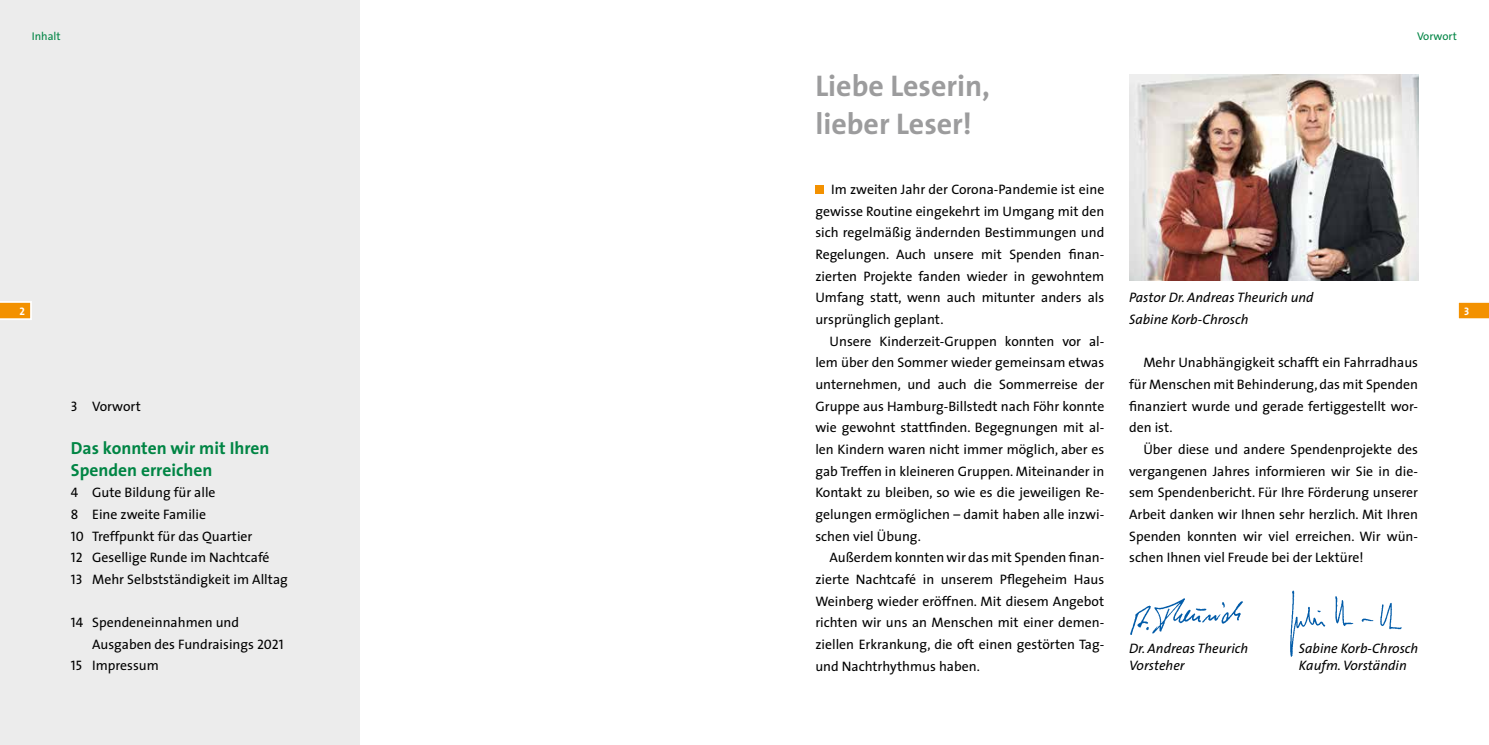
<style>
.page{position:relative;width:1489px;height:745px;background:#fff}
.page>*{position:absolute;margin:0;border:0;box-sizing:border-box;transform-origin:0 0}
.t1{font:700 30px/37.5px "The Sans";color:#9c9c9d}
.t2{font:700 17.5px/21.6px "The Sans";color:#008544}
.t3{font:13.75px/21.6px "The Sans";color:#000;text-align:justify}
.t4{font:italic 13.75px/17.5px "The Sans";color:#000}
.t5{font:11.25px "The Sans";color:#008544}
.t6{font:11px "The Sans Bold Caps";color:#fff}
.s1{font-family:"The Sans Caps"}
</style>
<div class="page">
<div style="left:0;top:0;width:360px;height:744px;background:#ececec"></div>
<div style="left:815px;top:185px;width:9px;height:9px;background:#f39100"></div>
<img style="left:1129px;top:74px;width:288px;height:206px">
<img style="left:1130px;top:598px;width:112px;height:37px">
<img style="left:1290px;top:590px;width:36px;height:67px">
<img style="left:1335px;top:596px;width:67px;height:34px">
<svg style="left:1458px;top:302px;width:30px;height:17px"></svg>
<svg style="left:0;top:301px;width:32px;height:19px"></svg>
<p class="t5" style="left:32px;top:27px;width:30px">Inhalt</p>
<p class="t5" style="left:1416px;top:27px;width:41px">Vorwort</p>
<h1 class="t1" style="left:815px;top:66px;width:176px">Liebe Leserin, lieber Leser!</h1>
<p class="t3" style="left:815px;top:178px;width:290px;text-indent:16px">Im zweiten Jahr der Corona-Pandemie ist eine gewisse Routine eingekehrt im Umgang mit den sich regelmäßig ändernden Bestimmungen und Regelungen. Auch unsere mit Spenden finan&shy;zierten Projekte fanden wieder in gewohntem Umfang statt, wenn auch mitunter anders als ursprünglich geplant.</p>
<p class="t3" style="left:815px;top:329px;width:290px;text-indent:14px">Unsere Kinderzeit-Gruppen konnten vor al&shy;lem über den Sommer wieder gemeinsam etwas unternehmen, und auch die Sommerreise der Gruppe aus Hamburg-Billstedt nach Föhr konnte wie gewohnt stattfinden. Begegnungen mit al&shy;len Kindern waren nicht immer möglich, aber es gab Treffen in kleineren Gruppen. Miteinander in Kontakt zu bleiben, so wie es die jeweiligen Re&shy;gelungen ermöglichen – damit haben alle inzwi&shy;schen viel Übung.</p>
<p class="t3" style="left:815px;top:546px;width:290px;text-indent:14px">Außerdem konnten wir das mit Spenden finan&shy;zierte Nachtcafé in unserem Pflegeheim Haus Weinberg wieder eröffnen. Mit diesem Angebot richten wir uns an Menschen mit einer demen&shy;ziellen Erkrankung, die oft einen gestörten Tag&shy;und Nachtrhythmus haben.</p>
<p class="t4" style="left:1129px;top:286px;width:186px;line-height:21.6px">Pastor Dr. Andreas Theurich und<br>Sabine Korb-Chrosch</p>
<p class="t6" style="left:19px;top:301px;width:7px">2</p>
<p class="t6" style="left:1463px;top:301px;width:7px">3</p>
<p class="t3" style="left:1129px;top:351px;width:290px;text-indent:14px">Mehr Unabhängigkeit schafft ein Fahrradhaus für Menschen mit Behinderung, das mit Spenden finanziert wurde und gerade fertiggestellt wor&shy;den ist.</p>
<p class="t3" style="left:1129px;top:438px;width:290px;text-indent:14px">Über diese und andere Spendenprojekte des vergangenen Jahres informieren wir Sie in die&shy;sem Spendenbericht. Für Ihre Förderung unserer Arbeit danken wir Ihnen sehr herzlich. Mit Ihren Spenden konnten wir viel erreichen. Wir wün&shy;schen Ihnen viel Freude bei der Lektüre!</p>
<p class="t3" style="left:71px;top:394px;width:71px"><span class="s1">3</span> Vorwort</p>
<p class="t2" style="left:71px;top:436px;width:200px">Das konnten wir mit Ihren<br>Spenden erreichen</p>
<p class="t3" style="left:71px;top:481px;width:218px;text-align:left"><span class="s1">4</span> Gute Bildung für alle<br><span class="s1">8</span> Eine zweite Familie<br><span class="s1">10</span> Treffpunkt für das Quartier<br><span class="s1">12</span> Gesellige Runde im Nachtcafé<br><span class="s1">13</span> Mehr Selbstständigkeit im Alltag</p>
<p class="t3" style="left:71px;top:611px;width:170px"><span class="s1">14</span> Spendeneinnahmen und</p>
<p class="t3" style="left:92px;top:632px;width:193px">Ausgaben des Fundraisings <span class="s1">2021</span></p>
<p class="t3" style="left:71px;top:654px;width:89px"><span class="s1">15</span> Impressum</p>
<p class="t4" style="left:1129px;top:638px;width:121px">Dr. Andreas Theurich<br>Vorsteher</p>
<p class="t4" style="left:1298px;top:638px;width:121px">Sabine Korb-Chrosch<br>Kaufm. Vorständin</p>
</div>
